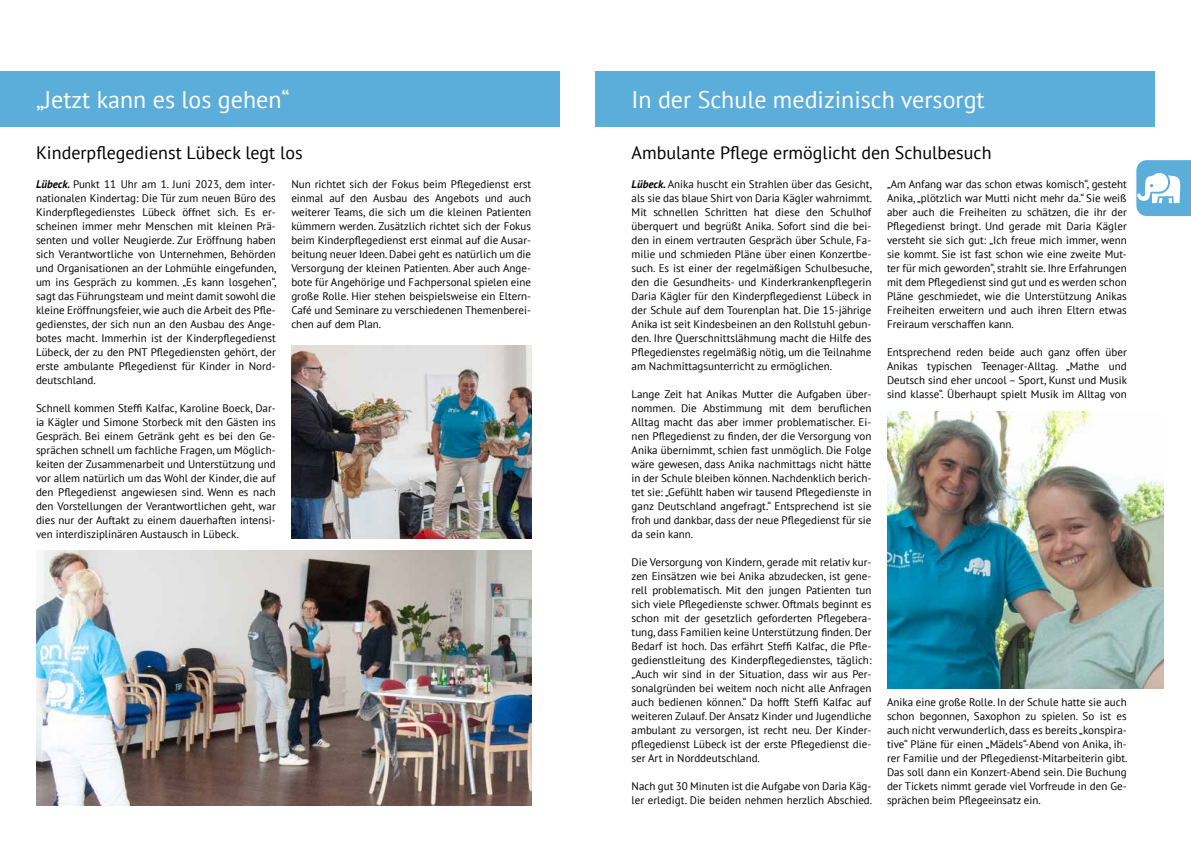
<style>
.page{position:relative;width:1191px;height:842px;background:#fff}
.page>*{position:absolute;margin:0;border:0;box-sizing:border-box;transform-origin:0 0}
.t1{font:24px "PT Sans";color:#fff}
.t2{font:18px "PT Sans";color:#000}
.t3{font:11px/14px "PT Sans";color:#000;text-align:justify}
.s1{font-weight:700;font-style:italic}
</style>
<div class="page">
<svg style="left:1136px;top:160px;width:55px;height:56px"></svg>
<div style="left:595px;top:71px;width:560px;height:56px;background:#5baed9"></div>
<img style="left:887px;top:411px;width:276px;height:278px">
<div style="left:0;top:71px;width:559px;height:56px;background:#5baed9"></div>
<img style="left:36px;top:550px;width:495px;height:256px">
<img style="left:291px;top:346px;width:240px;height:193px">
<h1 class="t1" style="left:36px;top:84px;width:255px">„Jetzt kann es los gehen“</h1>
<h2 class="t2" style="left:36px;top:141px;width:268px">Kinderpflegedienst Lübeck legt los</h2>
<h1 class="t1" style="left:631px;top:84px;width:355px">In der Schule medizinisch versorgt</h1>
<h2 class="t2" style="left:631px;top:141px;width:361px">Ambulante Pflege ermöglicht den Schulbesuch</h2>
<p class="t3" style="left:36px;top:177px;width:242px"><span class="s1">Lübeck.</span> Punkt 11 Uhr am 1. Juni 2023, dem inter&shy;nationalen Kindertag: Die Tür zum neuen Büro des Kinderpflegedienstes Lübeck öffnet sich. Es er&shy;scheinen immer mehr Menschen mit kleinen Prä&shy;senten und voller Neugierde. Zur Eröffnung haben sich Verantwortliche von Unternehmen, Behörden und Organisationen an der Lohmühle eingefunden, um ins Gespräch zu kommen. „Es kann losgehen“, sagt das Führungsteam und meint damit sowohl die kleine Eröffnungsfeier, wie auch die Arbeit des Pfle&shy;gedienstes, der sich nun an den Ausbau des Ange&shy;botes macht. Immerhin ist der Kinderpflegedienst Lübeck, der zu den PNT Pflegediensten gehört, der erste ambulante Pflegedienst für Kinder in Nord&shy;deutschland.</p>
<p class="t3" style="left:36px;top:401px;width:241px">Schnell kommen Steffi Kalfac, Karoline Boeck, Dar&shy;ia Kägler und Simone Storbeck mit den Gästen ins Gespräch. Bei einem Getränk geht es bei den Ge&shy;sprächen schnell um fachliche Fragen, um Möglich&shy;keiten der Zusammenarbeit und Unterstützung und vor allem natürlich um das Wohl der Kinder, die auf den Pflegedienst angewiesen sind. Wenn es nach den Vorstellungen der Verantwortlichen geht, war dies nur der Auftakt zu einem dauerhaften intensi&shy;ven interdisziplinären Austausch in Lübeck.</p>
<p class="t3" style="left:291px;top:177px;width:241px">Nun richtet sich der Fokus beim Pflegedienst erst einmal auf den Ausbau des Angebots und auch weiterer Teams, die sich um die kleinen Patienten kümmern werden. Zusätzlich richtet sich der Fokus beim Kinderpflegedienst erst einmal auf die Ausar&shy;beitung neuer Ideen. Dabei geht es natürlich um die Versorgung der kleinen Patienten. Aber auch Ange&shy;bote für Angehörige und Fachpersonal spielen eine große Rolle. Hier stehen beispielsweise ein Eltern-Café und Seminare zu verschiedenen Themenberei&shy;chen auf dem Plan.</p>
<p class="t3" style="left:631px;top:177px;width:242px"><span class="s1">Lübeck.</span> Anika huscht ein Strahlen über das Gesicht, als sie das blaue Shirt von Daria Kägler wahrnimmt.<br>Mit schnellen Schritten hat diese den Schulhof überquert und begrüßt Anika. Sofort sind die bei&shy;den in einem vertrauten Gespräch über Schule, Fa&shy;milie und schmieden Pläne über einen Konzertbe&shy;such. Es ist einer der regelmäßigen Schulbesuche, den die Gesundheits- und Kinderkrankenpflegerin Daria Kägler für den Kinderpflegedienst Lübeck in der Schule auf dem Tourenplan hat. Die 15-jährige Anika ist seit Kindesbeinen an den Rollstuhl gebun&shy;den. Ihre Querschnittslähmung macht die Hilfe des Pflegedienstes regelmäßig nötig, um die Teilnahme am Nachmittagsunterricht zu ermöglichen.</p>
<p class="t3" style="left:631px;top:387px;width:241px">Lange Zeit hat Anikas Mutter die Aufgaben über&shy;nommen. Die Abstimmung mit dem beruflichen Alltag macht das aber immer problematischer. Ei&shy;nen Pflegedienst zu finden, der die Versorgung von Anika übernimmt, schien fast unmöglich. Die Folge wäre gewesen, dass Anika nachmittags nicht hätte in der Schule bleiben können. Nachdenklich berich&shy;tet sie: „Gefühlt haben wir tausend Pflegedienste in ganz Deutschland angefragt.“ Entsprechend ist sie froh und dankbar, dass der neue Pflegedienst für sie da sein kann.</p>
<p class="t3" style="left:631px;top:555px;width:241px">Die Versorgung von Kindern, gerade mit relativ kur&shy;zen Einsätzen wie bei Anika abzudecken, ist gene&shy;rell problematisch. Mit den jungen Patienten tun sich viele Pflegedienste schwer. Oftmals beginnt es schon mit der gesetzlich geforderten Pflegebera&shy;tung, dass Familien keine Unterstützung finden. Der Bedarf ist hoch. Das erfährt Steffi Kalfac, die Pfle&shy;gedienstleitung des Kinderpflegedienstes, täglich: „Auch wir sind in der Situation, dass wir aus Per&shy;sonalgründen bei weitem noch nicht alle Anfragen auch bedienen können.“ Da hofft Steffi Kalfac auf weiteren Zulauf. Der Ansatz Kinder und Jugendliche ambulant zu versorgen, ist recht neu. Der Kinder&shy;pflegedienst Lübeck ist der erste Pflegedienst die&shy;ser Art in Norddeutschland.</p>
<p class="t3" style="left:631px;top:779px;width:242px">Nach gut 30 Minuten ist die Aufgabe von Daria Käg&shy;ler erledigt. Die beiden nehmen herzlich Abschied.</p>
<p class="t3" style="left:887px;top:177px;width:241px">„Am Anfang war das schon etwas komisch“, gesteht Anika, „plötzlich war Mutti nicht mehr da.“ Sie weiß aber auch die Freiheiten zu schätzen, die ihr der Pflegedienst bringt. Und gerade mit Daria Kägler versteht sie sich gut: „Ich freue mich immer, wenn sie kommt. Sie ist fast schon wie eine zweite Mut&shy;ter für mich geworden“, strahlt sie. Ihre Erfahrungen mit dem Pflegedienst sind gut und es werden schon Pläne geschmiedet, wie die Unterstützung Anikas Freiheiten erweitern und auch ihren Eltern etwas Freiraum verschaffen kann.</p>
<p class="t3" style="left:887px;top:345px;width:242px">Entsprechend reden beide auch ganz offen über Anikas typischen Teenager-Alltag. „Mathe und Deutsch sind eher uncool – Sport, Kunst und Musik sind klasse“. Überhaupt spielt Musik im Alltag von</p>
<p class="t3" style="left:887px;top:695px;width:242px">Anika eine große Rolle. In der Schule hatte sie auch schon begonnen, Saxophon zu spielen. So ist es auch nicht verwunderlich, dass es bereits „konspira&shy;tive“ Pläne für einen „Mädels“-Abend von Anika, ih&shy;rer Familie und der Pflegedienst-Mitarbeiterin gibt.<br>Das soll dann ein Konzert-Abend sein. Die Buchung der Tickets nimmt gerade viel Vorfreude in den Ge&shy;sprächen beim Pflegeeinsatz ein.</p>
</div>
